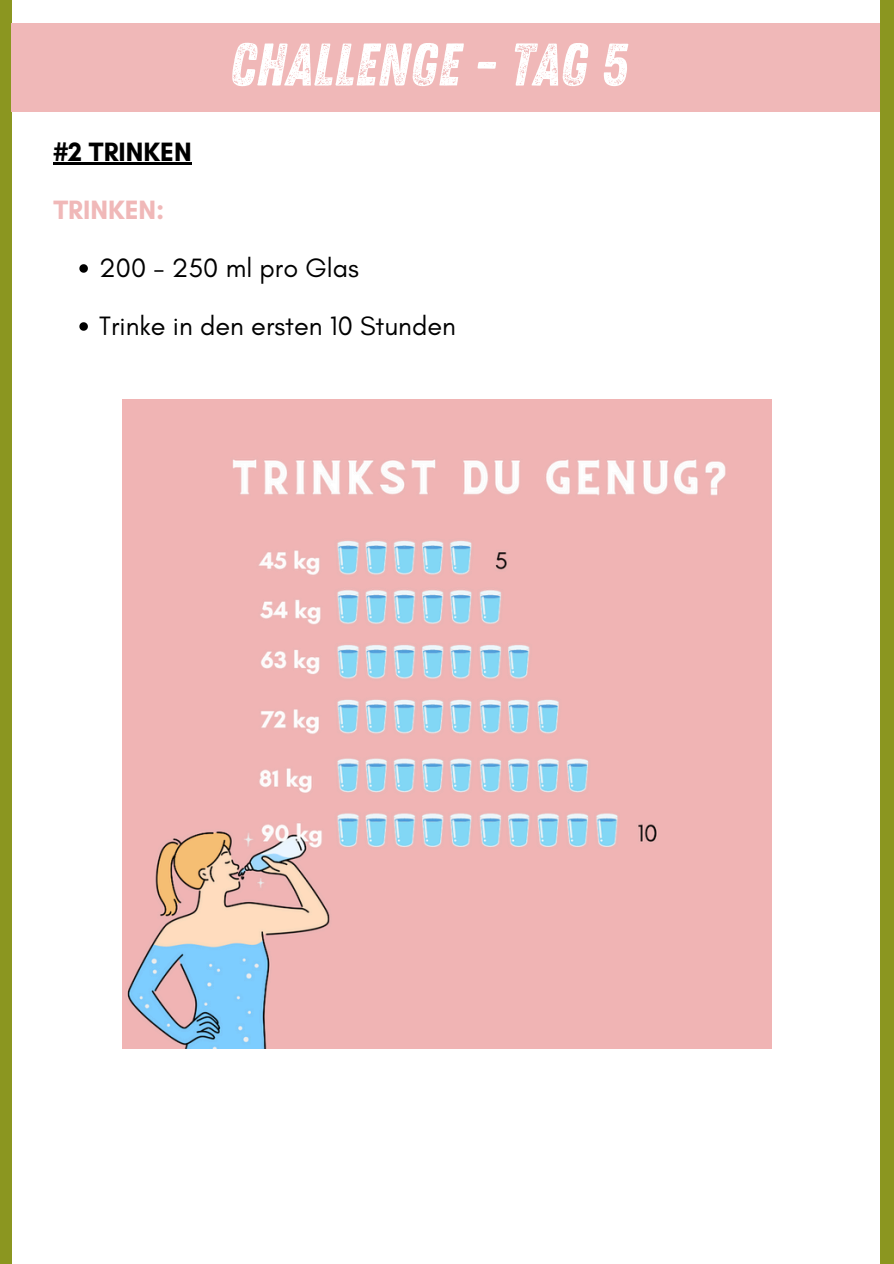
<style>
.page{position:relative;width:894px;height:1264px;background:#fff}
.page>*{position:absolute;margin:0;border:0;box-sizing:border-box;transform-origin:0 0}
.t1{font:60px "Zing Rust G2 Base";color:#fff}
.t2{font:27px "Glacial Indifference";color:#000}
.t3{font:700 27px "Glacial Indifference";color:#000}
.t4{font:700 27px "Glacial Indifference";color:#f0b8b8}
</style>
<div class="page">
<div style="left:0;top:0;width:11px;height:1263px;background:#8b9620"></div>
<div style="left:879px;top:0;width:14px;height:1263px;background:#8b9620"></div>
<img style="left:122px;top:399px;width:649px;height:649px">
<hr style="left:53px;top:162px;width:139px;height:3px;background:#000">
<svg style="left:79px;top:264px;width:9px;height:9px"></svg>
<svg style="left:79px;top:322px;width:9px;height:9px"></svg>
<div style="left:11px;top:23px;width:868px;height:89px;background:#f0b8b8"></div>
<p class="t1" style="left:229px;top:30px;width:399px">CHALLENGE - TAG 5</p>
<h2 class="t3" style="left:53px;top:135px;width:140px">#2 TRINKEN</h2>
<h2 class="t4" style="left:53px;top:193px;width:113px">TRINKEN:</h2>
<p class="t2" style="left:99px;top:251px;width:261px">200 - 250 ml pro Glas</p>
<p class="t2" style="left:99px;top:309px;width:358px">Trinke in den ersten 10 Stunden</p>
</div>
